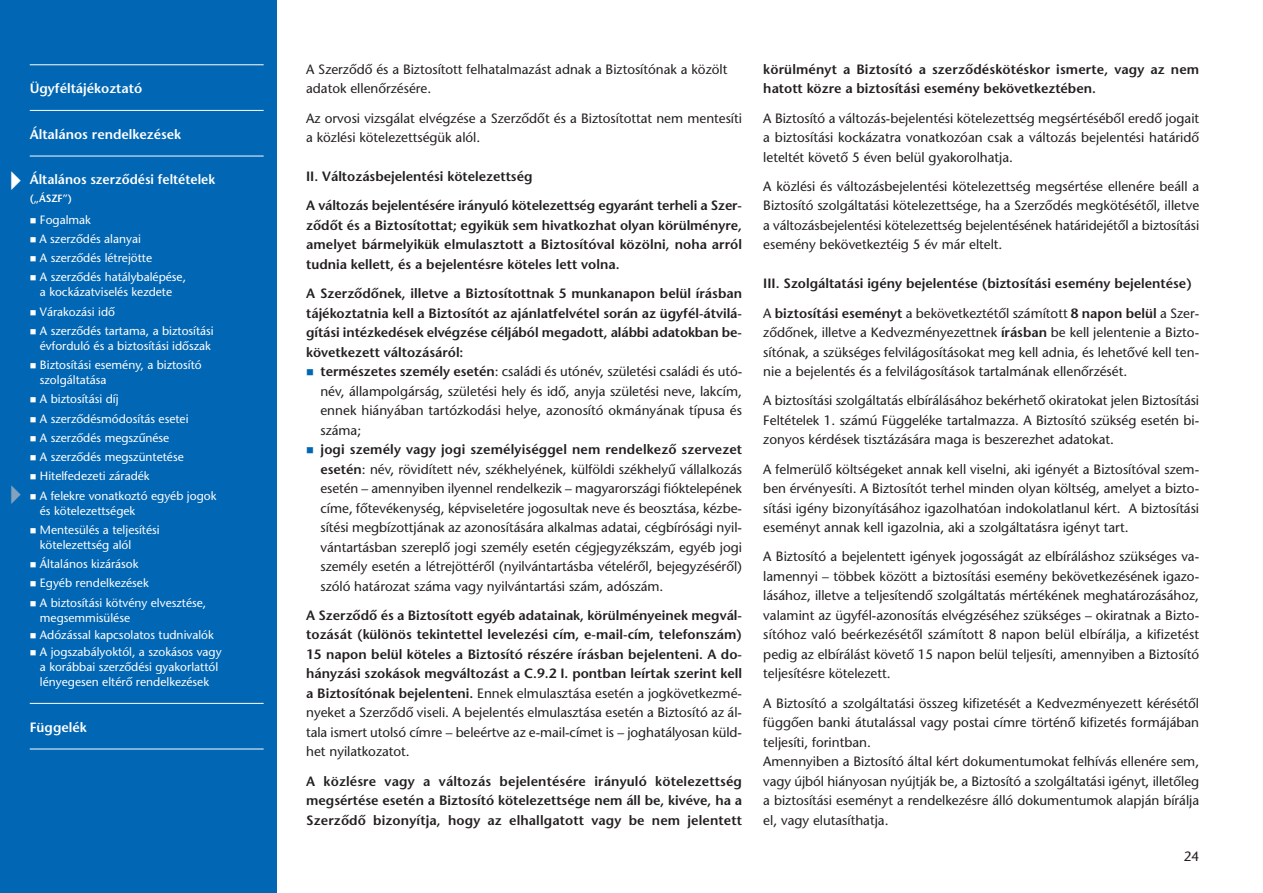
<style>
.page{position:relative;width:1263px;height:893px;background:#fff}
.page>*{position:absolute;margin:0;border:0;box-sizing:border-box;transform-origin:0 0}
.t1{font:13.5px/19.5px "ITC Stone Sans M";color:#231f20;text-align:justify}
.t2{font:13.5px/19.5px "ITC Stone Sans M Semi";color:#231f20;text-align:justify}
.t3{font:13.5px "ITC Stone Sans M Semi";color:#fff}
.t4{font:12px/15px "ITC Stone Sans M";color:#fff}
.t5{font:10.5px "ITC Stone Sans M Semi";color:#fff}
.s1{color:#0166b3}
.s2{font-family:"ITC Stone Sans M Semi"}
.s3{font-family:"ITC Stone Sans M"}
</style>
<div class="page">
<div style="left:0;top:0;width:276px;height:893px;background:#0166b3"></div>
<hr style="left:30px;top:64px;width:234px;height:1px;background:#fff">
<hr style="left:30px;top:110px;width:234px;height:1px;background:#fff">
<hr style="left:30px;top:156px;width:234px;height:1px;background:#fff">
<hr style="left:30px;top:703px;width:234px;height:1px;background:#fff">
<hr style="left:30px;top:749px;width:234px;height:1px;background:#fff">
<p class="t3" style="left:30px;top:83px;width:114px">Ügyféltájékoztató</p>
<p class="t3" style="left:30px;top:129px;width:153px">Általános rendelkezések</p>
<p class="t3" style="left:30px;top:174px;width:187px">Általános szerződési feltételek</p>
<p class="t5" style="left:30px;top:194px;width:44px">(„ÁSZF”)</p>
<p class="t4" style="left:30px;top:213px;width:63px">■ Fogalmak</p>
<p class="t4" style="left:30px;top:232px;width:113px">■ A szerződés alanyai</p>
<p class="t4" style="left:30px;top:252px;width:124px">■ A szerződés létrejötte</p>
<p class="t4" style="left:30px;top:271px;width:158px;text-align:center">■ A szerződés hatálybalépése, a kockázatviselés kezdete</p>
<p class="t4" style="left:30px;top:305px;width:87px">■ Várakozási idő</p>
<p class="t4" style="left:30px;top:324px;width:186px;text-align:right">■ A szerződés tartama, a biztosítási évforduló és a biztosítási időszak</p>
<p class="t4" style="left:40px;top:359px;width:163px;text-indent:-10px">■ Biztosítási esemény, a biztosító szolgáltatása</p>
<p class="t4" style="left:30px;top:393px;width:90px">■ A biztosítási díj</p>
<p class="t4" style="left:30px;top:412px;width:160px">■ A szerződésmódosítás esetei</p>
<p class="t4" style="left:30px;top:431px;width:141px">■ A szerződés megszűnése</p>
<p class="t4" style="left:30px;top:451px;width:155px">■ A szerződés megszüntetése</p>
<p class="t4" style="left:30px;top:470px;width:121px">■ Hitelfedezeti záradék</p>
<p class="t4" style="left:40px;top:489px;width:178px;text-indent:-10px">■ A felekre vonatkoztó egyéb jogok és kötelezettségek</p>
<p class="t4" style="left:40px;top:523px;width:121px;text-indent:-10px">■ Mentesülés a teljesítési kötelezettség alól</p>
<p class="t4" style="left:30px;top:558px;width:110px">■ Általános kizárások</p>
<p class="t4" style="left:30px;top:577px;width:121px">■ Egyéb rendelkezések</p>
<p class="t4" style="left:40px;top:596px;width:168px;text-indent:-10px">■ A biztosítási kötvény elvesztése, megsemmisülése</p>
<p class="t4" style="left:30px;top:628px;width:186px">■ Adózással kapcsolatos tudnivalók</p>
<p class="t4" style="left:30px;top:645px;width:193px;text-align:center">■ A jogszabályoktól, a szokásos vagy a korábbai szerződési gyakorlattól lényegesen eltérő rendelkezések</p>
<p class="t3" style="left:30px;top:722px;width:58px">Függelék</p>
<p class="t1" style="left:306px;top:61px;width:423px">A Szerződő és a Biztosított felhatalmazást adnak a Biztosítónak a közölt adatok ellenőrzésére.</p>
<p class="t1" style="left:306px;top:110px;width:437px">Az orvosi vizsgálat elvégzése a Szerződőt és a Biztosítottat nem mentesíti a közlési kötelezettségük alól.</p>
<p class="t2" style="left:306px;top:168px;width:228px">II. Változásbejelentési kötelezettség</p>
<p class="t2" style="left:306px;top:197px;width:437px">A változás bejelentésére irányuló kötelezettség egyaránt terheli a Szer&shy;ződőt és a Biztosítottat; egyikük sem hivatkozhat olyan körülményre, amelyet bármelyikük elmulasztott a Biztosítóval közölni, noha arról tudnia kellett, és a bejelentésre köteles lett volna.</p>
<p class="t2" style="left:306px;top:285px;width:437px">A Szerződőnek, illetve a Biztosítottnak 5 munkanapon belül írásban tájékoztatnia kell a Biztosítót az ajánlatfelvétel során az ügyfél-átvilá&shy;gítási intézkedések elvégzése céljából megadott, alábbi adatokban be&shy;következett változásáról:</p>
<p class="t1" style="left:320px;top:363px;width:423px;text-indent:-14px"><span class="s1">■</span> <span class="s2">természetes személy esetén</span>: családi és utónév, születési családi és utó&shy;név, állampolgárság, születési hely és idő, anyja születési neve, lakcím, ennek hiányában tartózkodási helye, azonosító okmányának típusa és száma;</p>
<p class="t1" style="left:320px;top:441px;width:423px;text-indent:-14px"><span class="s1">■</span> <span class="s2">jogi személy vagy jogi személyiséggel nem rendelkező szervezet esetén</span>: név, rövidített név, székhelyének, külföldi székhelyű vállalkozás esetén – amennyiben ilyennel rendelkezik – magyarországi fióktelepének címe, főtevékenység, képviseletére jogosultak neve és beosztása, kézbe&shy;sítési megbízottjának az azonosítására alkalmas adatai, cégbírósági nyil&shy;vántartásban szereplő jogi személy esetén cégjegyzékszám, egyéb jogi személy esetén a létrejöttéről (nyilvántartásba vételéről, bejegyzéséről) szóló határozat száma vagy nyilvántartási szám, adószám.</p>
<p class="t2" style="left:306px;top:607px;width:437px">A Szerződő és a Biztosított egyéb adatainak, körülményeinek megvál&shy;tozását (különös tekintettel levelezési cím, e-mail-cím, telefonszám)<br>15 napon belül köteles a Biztosító részére írásban bejelenteni. A do&shy;hányzási szokások megváltozást a C.9.2 I. pontban leírtak szerint kell a Biztosítónak bejelenteni. <span class="s3">Ennek elmulasztása esetén a jogkövetkezmé&shy;nyeket a Szerződő viseli. A bejelentés elmulasztása esetén a Biztosító az ál&shy;tala ismert utolsó címre – beleértve az e-mail-címet is – joghatályosan küld&shy;het nyilatkozatot.</span></p>
<p class="t2" style="left:306px;top:773px;width:437px">A közlésre vagy a változás bejelentésére irányuló kötelezettség megsértése esetén a Biztosító kötelezettsége nem áll be, kivéve, ha a Szerződő bizonyítja, hogy az elhallgatott vagy be nem jelentett</p>
<p class="t2" style="left:763px;top:61px;width:437px">körülményt a Biztosító a szerződéskötéskor ismerte, vagy az nem hatott közre a biztosítási esemény bekövetkeztében.</p>
<p class="t1" style="left:763px;top:110px;width:437px">A Biztosító a változás-bejelentési kötelezettség megsértéséből eredő jogait a biztosítási kockázatra vonatkozóan csak a változás bejelentési határidő leteltét követő 5 éven belül gyakorolhatja.</p>
<p class="t1" style="left:763px;top:178px;width:437px">A közlési és változásbejelentési kötelezettség megsértése ellenére beáll a Biztosító szolgáltatási kötelezettsége, ha a Szerződés megkötésétől, illetve a változásbejelentési kötelezettség bejelentésének határidejétől a biztosítási esemény bekövetkeztéig 5 év már eltelt.</p>
<p class="t2" style="left:763px;top:275px;width:430px">III. Szolgáltatási igény bejelentése (biztosítási esemény bejelentése)</p>
<p class="t1" style="left:763px;top:305px;width:437px">A <span class="s2">biztosítási eseményt</span> a bekövetkeztétől számított <span class="s2">8 napon belül</span> a Szer&shy;ződőnek, illetve a Kedvezményezettnek <span class="s2">írásban</span> be kell jelentenie a Bizto&shy;sítónak, a szükséges felvilágosításokat meg kell adnia, és lehetővé kell ten&shy;nie a bejelentés és a felvilágosítások tartalmának ellenőrzését.</p>
<p class="t1" style="left:763px;top:392px;width:437px">A biztosítási szolgáltatás elbírálásához bekérhető okiratokat jelen Biztosítási Feltételek 1. számú Függeléke tartalmazza. A Biztosító szükség esetén bi&shy;zonyos kérdések tisztázására maga is beszerezhet adatokat.</p>
<p class="t1" style="left:763px;top:461px;width:437px">A felmerülő költségeket annak kell viselni, aki igényét a Biztosítóval szem&shy;ben érvényesíti. A Biztosítót terhel minden olyan költség, amelyet a bizto&shy;sítási igény bizonyításához igazolhatóan indokolatlanul kért. A biztosítási eseményt annak kell igazolnia, aki a szolgáltatásra igényt tart.</p>
<p class="t1" style="left:763px;top:548px;width:437px">A Biztosító a bejelentett igények jogosságát az elbíráláshoz szükséges va&shy;lamennyi – többek között a biztosítási esemény bekövetkezésének igazo&shy;lásához, illetve a teljesítendő szolgáltatás mértékének meghatározásához, valamint az ügyfél-azonosítás elvégzéséhez szükséges – okiratnak a Bizto&shy;sítóhoz való beérkezésétől számított 8 napon belül elbírálja, a kifizetést pedig az elbírálást követő 15 napon belül teljesíti, amennyiben a Biztosító teljesítésre kötelezett.</p>
<p class="t1" style="left:763px;top:695px;width:437px">A Biztosító a szolgáltatási összeg kifizetését a Kedvezményezett kérésétől függően banki átutalással vagy postai címre történő kifizetés formájában teljesíti, forintban.</p>
<p class="t1" style="left:763px;top:753px;width:437px">Amennyiben a Biztosító által kért dokumentumokat felhívás ellenére sem, vagy újból hiányosan nyújtják be, a Biztosító a szolgáltatási igényt, illetőleg a biztosítási eseményt a rendelkezésre álló dokumentumok alapján bírálja el, vagy elutasíthatja.</p>
<p class="t1" style="left:1184px;top:847px;width:17px">24</p>
</div>
